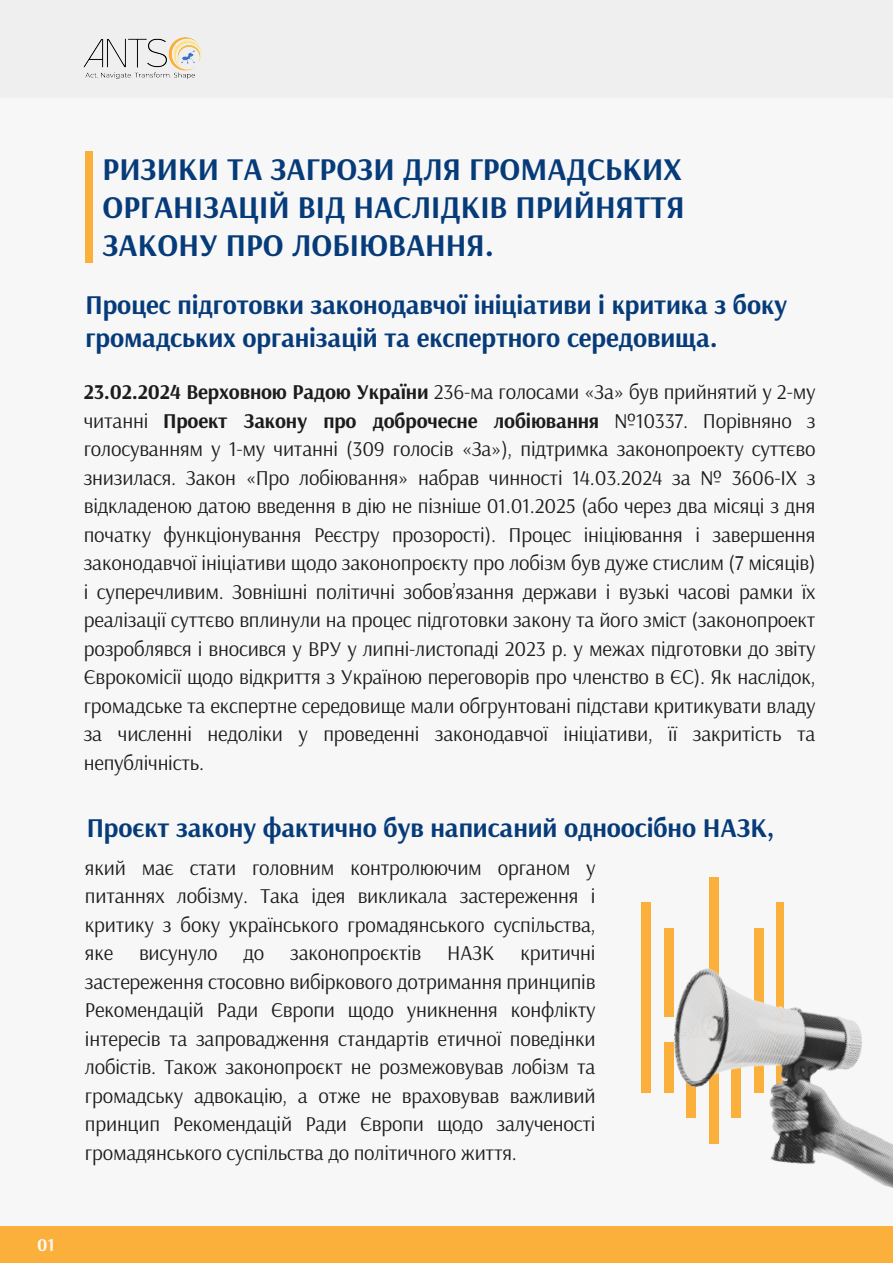
<style>
.page{position:relative;width:893px;height:1263px;background:#f7f7f7}
.page>*{position:absolute;margin:0;border:0;box-sizing:border-box;transform-origin:0 0}
.t1{font:700 31.5px/37.8px "Arsenal";color:#063b7a;text-align:justify}
.t2{font:700 27px/33px "Arsenal";letter-spacing:-.005em;color:#063b7a}
.t3{font:21px/28.5px "Arsenal";letter-spacing:-.01em;color:#1c1c1c;text-align:justify}
.t4{font:700 18px "Arsenal";color:#f7f7f7}
.s1{font-weight:700}
</style>
<div class="page">
<div style="left:0;top:0;width:893px;height:97px;background:#efefef"></div>
<div style="left:85px;top:151px;width:8px;height:112px;background:#fbb03b"></div>
<img style="left:84px;top:38px;width:117px;height:41px">
<div style="left:0;top:1226px;width:893px;height:37px;background:#fbb03b"></div>
<div style="left:709px;top:877px;width:9px;height:266px;background:#fbb03b"></div>
<div style="left:776px;top:902px;width:8px;height:191px;background:#fbb03b"></div>
<div style="left:641px;top:902px;width:10px;height:191px;background:#fbb03b"></div>
<img style="left:664px;top:916px;width:229px;height:272px">
<p class="t4" style="left:37px;top:1232px;width:19px">01</p>
<h1 class="t1" style="left:103px;top:150px;width:584px">РИЗИКИ ТА ЗАГРОЗИ ДЛЯ ГРОМАДСЬКИХ ОРГАНІЗАЦІЙ ВІД НАСЛІДКІВ ПРИЙНЯТТЯ ЗАКОНУ ПРО ЛОБІЮВАННЯ.</h1>
<p class="t2" style="left:86px;top:287px;width:703px">Процес підготовки законодавчої ініціативи і критика з боку громадських організацій та експертного середовища.</p>
<p class="t3" style="left:84px;top:377px;width:733px"><span class="s1">23.02.2024 Верховною Радою України</span> 236-ма голосами «За» був прийнятий у 2-му читанні <span class="s1">Проект Закону про доброчесне лобіювання</span> №10337. Порівняно з голосуванням у 1-му читанні (309 голосів «За»), підтримка законопроекту суттєво знизилася. Закон «Про лобіювання» набрав чинності 14.03.2024 за № 3606-IX з відкладеною датою введення в дію не пізніше 01.01.2025 (або через два місяці з дня початку функціонування Реєстру прозорості). Процес ініціювання і завершення законодавчої ініціативи щодо законопроєкту про лобізм був дуже стислим (7 місяців) і суперечливим. Зовнішні політичні зобов’язання держави і вузькі часові рамки їх реалізації суттєво вплинули на процес підготовки закону та його зміст (законопроект розроблявся і вносився у ВРУ у липні-листопаді 2023 р. у межах підготовки до звіту Єврокомісії щодо відкриття з Україною переговорів про членство в ЄС). Як наслідок, громадське та експертне середовище мали обгрунтовані підстави критикувати владу за численні недоліки у проведенні законодавчої ініціативи, її закритість та непублічність.</p>
<p class="t2" style="left:87px;top:811px;width:689px">Проєкт закону фактично був написаний одноосібно НАЗК,</p>
<p class="t3" style="left:85px;top:853px;width:512px">який має стати головним контролюючим органом у питаннях лобізму. Така ідея викликала застереження і критику з боку українського громадянського суспільства, яке висунуло до законопроєктів НАЗК критичні застереження стосовно вибіркового дотримання принципів Рекомендацій Ради Європи щодо уникнення конфлікту інтересів та запровадження стандартів етичної поведінки лобістів. Також законопроєкт не розмежовував лобізм та громадську адвокацію, а отже не враховував важливий принцип Рекомендацій Ради Європи щодо залученості громадянського суспільства до політичного життя.</p>
</div>
